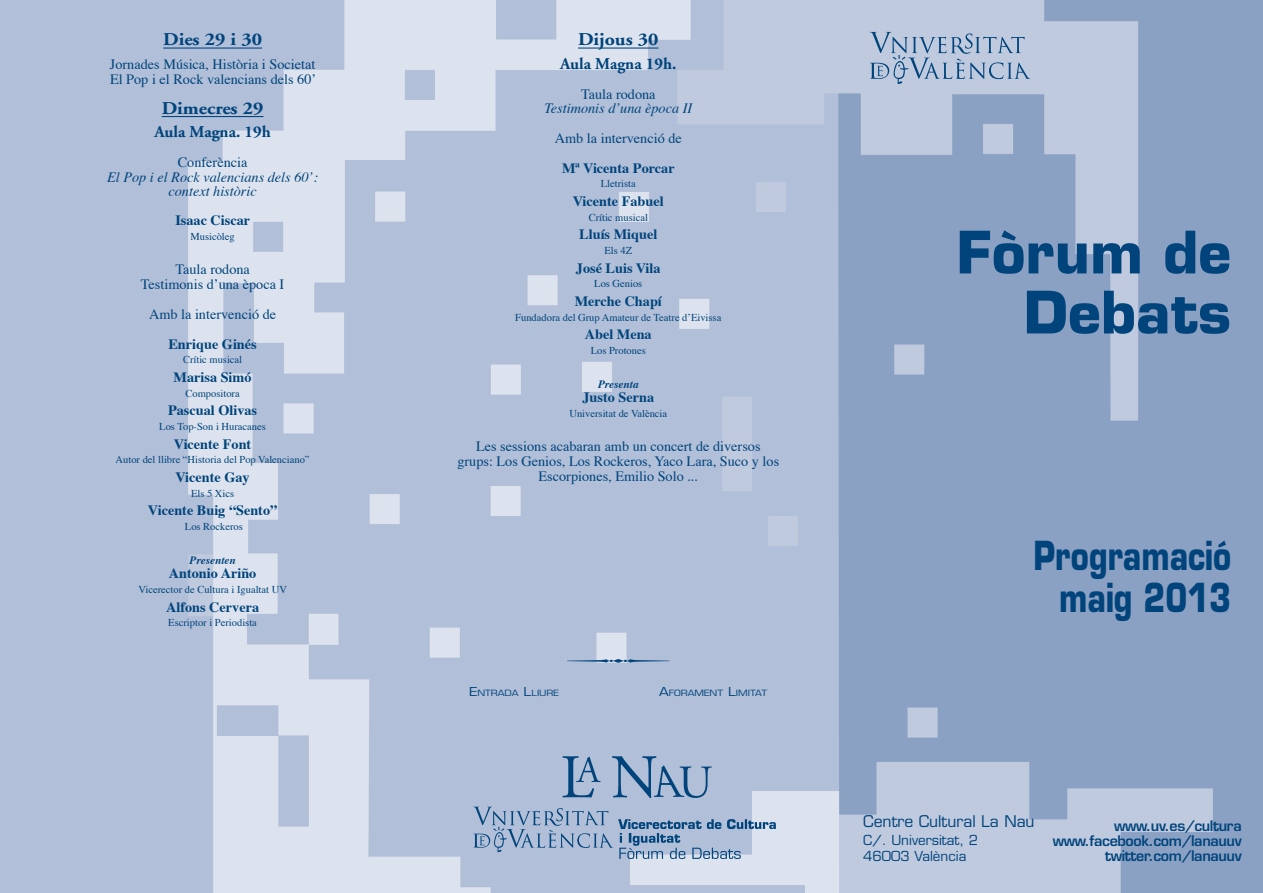
<style>
.page{position:relative;width:1263px;height:893px;background:#fff}
.page>*{position:absolute;margin:0;border:0;box-sizing:border-box;transform-origin:0 0}
.t1{font:700 57px/60px "Eurostile LT Std";color:#00447b;text-align:right}
.t2{font:700 39px/42px "Eurostile LT Std";color:#00447b;text-align:right;scale:.78 1}
.t3{font:700 18px "Adobe Garamond";color:#00447b;scale:1.1 1}
.t4{font:700 16.5px "Adobe Garamond";color:#00447b}
.t5{font:15.75px "Eurostile LT Std";color:#00447b}
.t6{font:14.25px/15px "Times";color:#00447b;text-align:center}
.t7{font:700 14.25px "Times";color:#00447b}
.t8{font:italic 14.25px/14.5px "Times";color:#00447b;text-align:center}
.t9{font:600 14.25px/15px "Eurostile LT Std";letter-spacing:-.025em;color:#00447b;text-align:right}
.t10{font:13.5px/16.5px "Eurostile LT Std";color:#00447b}
.t11{font:italic 700 11.25px "Times";color:#00447b}
.t12{font:10.5px "Times";color:#00447b}
.t13{font:8.4px "Eurostile LT Std";color:#00447b;scale:1.18 1}
.s1{font-size:12px}
</style>
<div class="page">
<img style="left:0;top:0;width:1263px;height:893px">
<svg style="left:869px;top:32px;width:161px;height:52px;background:#a4b6d0"></svg>
<svg style="left:473px;top:756px;width:303px;height:103px;background:#9fb3ce"></svg>
<svg style="left:567px;top:659px;width:102px;height:4px"></svg>
<hr style="left:163px;top:48px;width:99px;height:1px;background:#00447b">
<hr style="left:162px;top:116px;width:101px;height:1px;background:#00447b">
<hr style="left:578px;top:48px;width:80px;height:1px;background:#00447b">
<h3 class="t3" style="left:163px;top:30px;width:91px">Dies 29 i 30</h3>
<h3 class="t6" style="left:110px;top:55px;width:208px;text-align:left">Jornades Música, Història i Societat<br>El Pop i el Rock valencians dels 60’</h3>
<h3 class="t3" style="left:162px;top:98px;width:94px">Dimecres 29</h3>
<h3 class="t4" style="left:154px;top:123px;width:118px">Aula Magna. 19h</h3>
<h3 class="t6" style="left:178px;top:154px;width:71px">Conferència</h3>
<h3 class="t8" style="left:107px;top:168px;width:212px">El Pop i el Rock valencians dels 60’: context històric</h3>
<h3 class="t7" style="left:175px;top:207px;width:76px">Isaac Ciscar</h3>
<p class="t12" style="left:190px;top:226px;width:46px">Musicòleg</p>
<h3 class="t6" style="left:141px;top:261px;width:145px">Taula rodona<br>Testimonis d’una època I</h3>
<h3 class="t6" style="left:149px;top:306px;width:129px">Amb la intervenció de</h3>
<h3 class="t7" style="left:168px;top:330px;width:90px">Enrique Ginés</h3>
<p class="t12" style="left:183px;top:350px;width:61px">Crític musical</p>
<h3 class="t7" style="left:174px;top:364px;width:79px">Marisa Simó</h3>
<p class="t12" style="left:185px;top:383px;width:56px">Compositora</p>
<h3 class="t7" style="left:168px;top:397px;width:91px">Pascual Olivas</h3>
<p class="t12" style="left:159px;top:417px;width:108px">Los Top-Son i Huracanes</p>
<h3 class="t7" style="left:174px;top:430px;width:79px">Vicente Font</h3>
<p class="t12" style="left:116px;top:450px;width:196px">Autor del llibre “Historia del Pop Valenciano”</p>
<h3 class="t7" style="left:175px;top:464px;width:76px">Vicente Gay</h3>
<p class="t12" style="left:191px;top:483px;width:45px">Els 5 Xics</p>
<h3 class="t7" style="left:148px;top:497px;width:131px">Vicente Buig “Sento”</h3>
<p class="t12" style="left:185px;top:517px;width:60px">Los Rockeros</p>
<p class="t11" style="left:189px;top:549px;width:48px">Presenten</p>
<h3 class="t7" style="left:169px;top:560px;width:89px">Antonio Ariño</h3>
<p class="t12" style="left:139px;top:579px;width:150px">Vicerector de Cultura i Igualtat UV</p>
<h3 class="t7" style="left:166px;top:593px;width:94px">Alfons Cervera</h3>
<p class="t12" style="left:168px;top:613px;width:90px">Escriptor i Periodista</p>
<h3 class="t3" style="left:578px;top:30px;width:75px">Dijous 30</h3>
<h3 class="t4" style="left:560px;top:54px;width:118px">Aula Magna 19h.</h3>
<h3 class="t6" style="left:581px;top:85px;width:76px">Taula rodona</h3>
<h3 class="t8" style="left:544px;top:100px;width:149px">Testimonis d’una època II</h3>
<h3 class="t6" style="left:555px;top:130px;width:129px">Amb la intervenció de</h3>
<h3 class="t7" style="left:562px;top:154px;width:114px">Mª Vicenta Porcar</h3>
<p class="t12" style="left:601px;top:174px;width:36px">Lletrista</p>
<h3 class="t7" style="left:573px;top:188px;width:92px">Vicente Fabuel</h3>
<p class="t12" style="left:589px;top:207px;width:61px">Crític musical</p>
<h3 class="t7" style="left:579px;top:221px;width:80px">Lluís Miquel</h3>
<p class="t12" style="left:604px;top:241px;width:29px">Els 4Z</p>
<h3 class="t7" style="left:576px;top:254px;width:86px">José Luis Vila</h3>
<p class="t12" style="left:594px;top:274px;width:50px">Los Genios</p>
<h3 class="t7" style="left:575px;top:288px;width:89px">Merche Chapí</h3>
<p class="t12" style="left:515px;top:307px;width:208px">Fundadora del Grup Amateur de Teatre d’Eivissa</p>
<h3 class="t7" style="left:585px;top:321px;width:68px">Abel Mena</h3>
<p class="t12" style="left:591px;top:341px;width:57px">Los Protones</p>
<p class="t11" style="left:598px;top:373px;width:42px">Presenta</p>
<h3 class="t7" style="left:582px;top:384px;width:73px">Justo Serna</h3>
<p class="t12" style="left:569px;top:404px;width:99px">Universitat de València</p>
<h3 class="t6" style="left:457px;top:438px;width:323px">Les sessions acabaran amb un concert de diversos grups: Los Genios, Los Rockeros, Yaco Lara, Suco y los<br>Escorpiones, Emilio Solo ...</h3>
<p class="t13" style="left:469px;top:688px;width:77px"><span class="s1">E</span>NTRADA <span class="s1">L</span>LIURE</p>
<p class="t13" style="left:659px;top:688px;width:93px"><span class="s1">A</span>FORAMENT <span class="s1">L</span>IMITAT</p>
<h1 class="t1" style="left:956px;top:222px;width:276px">Fòrum de<br>Debats</h1>
<h2 class="t2" style="left:1033px;top:535px;width:255px">Programació maig 2013</h2>
<h3 class="t5" style="left:863px;top:811px;width:173px">Centre Cultural La Nau</h3>
<p class="t10" style="left:863px;top:831px;width:116px">C/. Universitat, 2<br>46003 València</p>
<h3 class="t9" style="left:1053px;top:818px;width:190px">www.uv.es/cultura www.facebook.com/lanauuv twitter.com/lanauuv</h3>
</div>
